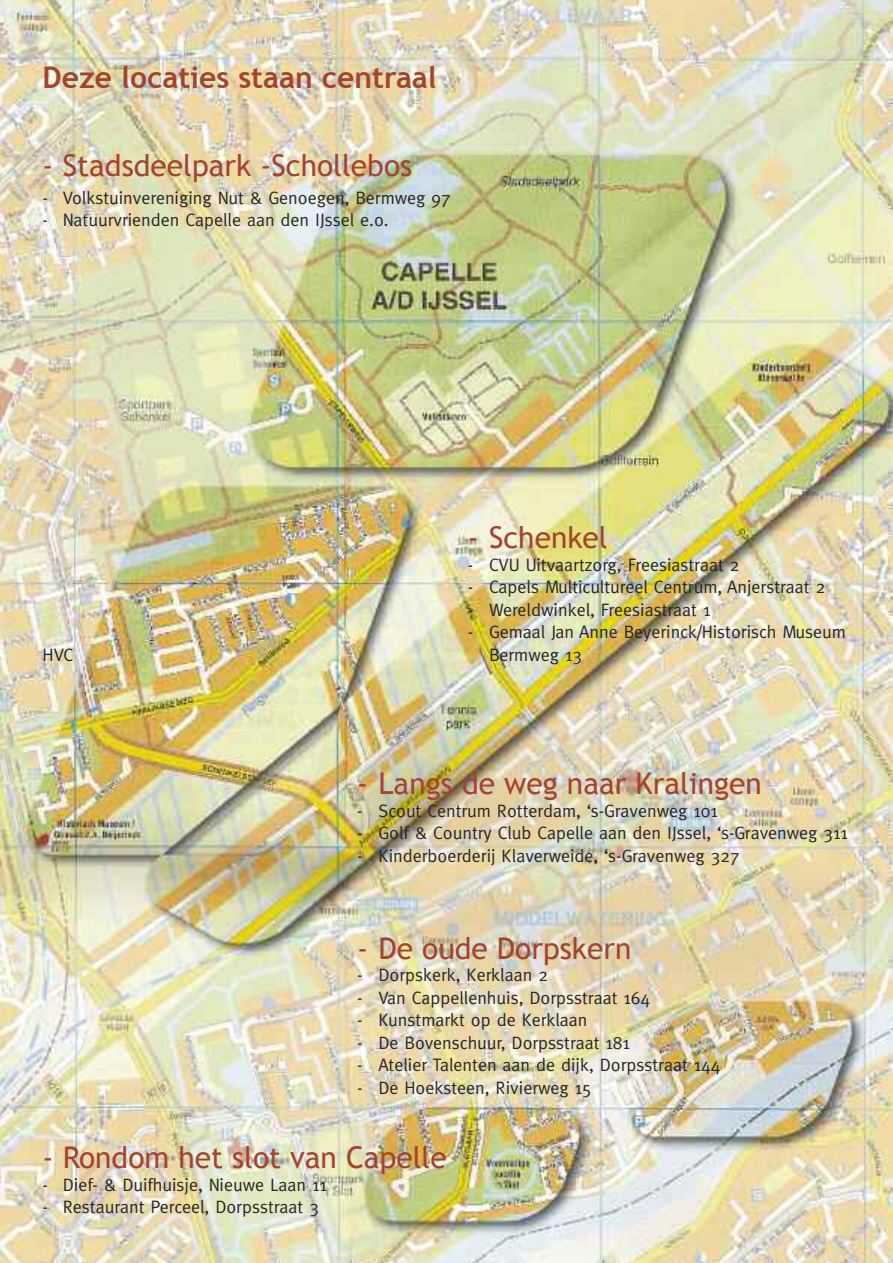
<style>
.page{position:relative;width:893px;height:1263px;background:#fff}
.page>*{position:absolute;margin:0;border:0;box-sizing:border-box;transform-origin:0 0}
.t1{font:30px "Trebuchet MS";color:#a14530}
.t2{font:700 30px "Trebuchet MS";color:#a14530}
.t3{font:18px "Meta";color:#272627}
</style>
<div class="page">
<img style="left:0;top:0;width:893px;height:1263px">
<h1 class="t2" style="left:43px;top:60px;width:396px">Deze locaties staan centraal</h1>
<h1 class="t1" style="left:43px;top:148px;width:371px">- Stadsdeelpark -Schollebos</h1>
<p class="t3" style="left:43px;top:187px;width:410px">- Volkstuinvereniging Nut &amp; Genoegen, Bermweg 97</p>
<p class="t3" style="left:43px;top:210px;width:347px">- Natuurvrienden Capelle aan den IJssel e.o.</p>
<h1 class="t1" style="left:468px;top:520px;width:142px">- Schenkel</h1>
<p class="t3" style="left:468px;top:554px;width:273px">- CVU Uitvaartzorg, Freesiastraat 2</p>
<p class="t3" style="left:468px;top:577px;width:359px">- Capels Multicultureel Centrum, Anjerstraat 2</p>
<p class="t3" style="left:468px;top:599px;width:244px">- Wereldwinkel, Freesiastraat 1</p>
<p class="t3" style="left:468px;top:622px;width:380px">- Gemaal Jan Anne Beyerinck/Historisch Museum</p>
<p class="t3" style="left:43px;top:644px;width:32px">HVC</p>
<p class="t3" style="left:489px;top:644px;width:95px">Bermweg 13</p>
<h1 class="t1" style="left:357px;top:766px;width:406px">- Langs de weg naar Kralingen</h1>
<p class="t3" style="left:357px;top:800px;width:362px">- Scout Centrum Rotterdam, ‘s-Gravenweg 101</p>
<p class="t3" style="left:357px;top:822px;width:492px">- Golf &amp; Country Club Capelle aan den IJssel, ‘s-Gravenweg 311</p>
<p class="t3" style="left:357px;top:845px;width:384px">- Kinderboerderij Klaverweide, ‘s-Gravenweg 327</p>
<h1 class="t1" style="left:357px;top:930px;width:276px">- De oude Dorpskern</h1>
<p class="t3" style="left:357px;top:964px;width:192px">- Dorpskerk, Kerklaan 2</p>
<p class="t3" style="left:357px;top:987px;width:294px">- Van Cappellenhuis, Dorpsstraat 164</p>
<p class="t3" style="left:357px;top:1009px;width:232px">- Kunstmarkt op de Kerklaan</p>
<p class="t3" style="left:357px;top:1032px;width:274px">- De Bovenschuur, Dorpsstraat 181</p>
<p class="t3" style="left:357px;top:1054px;width:365px">- Atelier Talenten aan de dijk, Dorpsstraat 144</p>
<p class="t3" style="left:357px;top:1077px;width:236px">- De Hoeksteen, Rivierweg 15</p>
<h1 class="t1" style="left:43px;top:1140px;width:406px">- Rondom het slot van Capelle</h1>
<p class="t3" style="left:43px;top:1174px;width:286px">- Dief- &amp; Duifhuisje, Nieuwe Laan 11</p>
<p class="t3" style="left:43px;top:1196px;width:278px">- Restaurant Perceel, Dorpsstraat 3</p>
</div>
